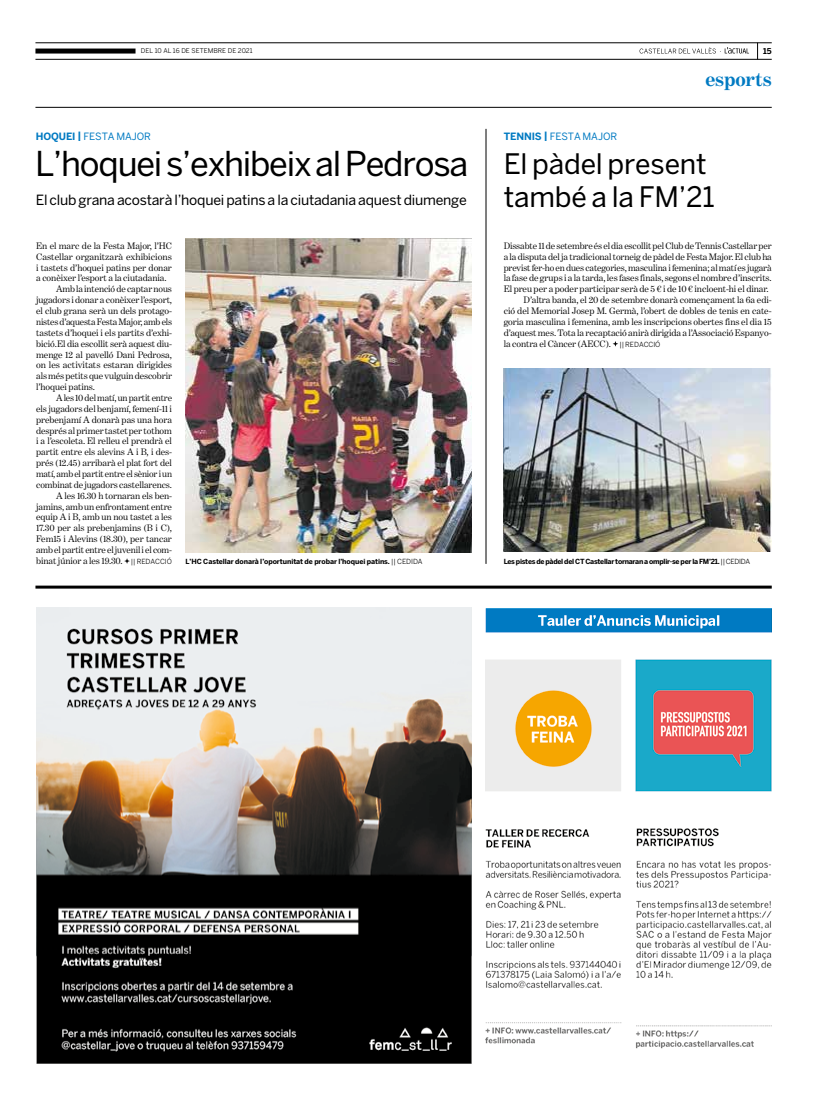
<style>
.page{position:relative;width:820px;height:1106px;background:#fff}
.page>*{position:absolute;margin:0;border:0;box-sizing:border-box;transform-origin:0 0}
.t1{font:34px "Benton Sans";letter-spacing:-.035em;color:#000}
.t2{font:28px/33px "Benton Sans";letter-spacing:-.005em;color:#000}
.t3{font:700 20px "Benton Modern One";letter-spacing:-.005em;color:#007ac2}
.t4{font:14px "Benton Sans";letter-spacing:-.015em;color:#000}
.t5{font:10px "Benton Sans";letter-spacing:-.005em;color:#007ac2}
.t6{font:9.5px "Benton Modern One";letter-spacing:-.005em;color:#000}
.t7{font:700 8px "Benton Sans";color:#000}
.t8{font:700 7px "Benton Sans";letter-spacing:-.04em;color:#000}
.t9{font:700 7px "Benton Sans";letter-spacing:-.01em;color:#000}
.t10{font:6.5px "Benton Sans";letter-spacing:.005em;color:#000}
.s1{font-weight:700}
.s2{font-family:"Benton Sans";font-size:7px}
.s3{font-weight:400}
</style>
<div class="page">
<svg style="left:757px;top:44px;width:1px;height:15px"></svg>
<svg style="left:639px;top:47px;width:109px;height:7px"></svg>
<hr style="left:35px;top:107px;width:736px;height:1px;background:#000">
<hr style="left:35px;top:43px;width:736px;height:1px;background:#000">
<hr style="left:35px;top:59px;width:736px;height:1px;background:#000">
<div style="left:35px;top:49px;width:100px;height:5px;background:#000"></div>
<hr style="left:35px;top:585px;width:736px;height:3px;background:#000">
<svg style="left:124px;top:558px;width:6px;height:6px"></svg>
<img style="left:186px;top:238px;width:285px;height:315px">
<hr style="left:485px;top:129px;width:1px;height:435px;background:#000">
<img style="left:503px;top:368px;width:268px;height:183px">
<svg style="left:612px;top:341px;width:6px;height:6px"></svg>
<img style="left:485px;top:608px;width:286px;height:441px">
<img style="left:36px;top:607px;width:435px;height:456px">
<p class="t10" style="left:141px;top:47px;width:113px">DEL 10 AL 16 DE SETEMBRE DE 2021</p>
<p class="t7" style="left:762px;top:46px;width:10px">15</p>
<h3 class="t3" style="left:705px;top:68px;width:68px">esports</h3>
<p class="t5" style="left:36px;top:131px;width:117px"><span class="s1">HOQUEI |</span> FESTA MAJOR</p>
<p class="t5" style="left:503px;top:131px;width:115px"><span class="s1">TENNIS |</span> FESTA MAJOR</p>
<h1 class="t1" style="left:35px;top:144px;width:434px">L’hoquei s’exhibeix al Pedrosa</h1>
<h3 class="t4" style="left:36px;top:192px;width:432px">El club grana acostarà l’hoquei patins a la ciutadania aquest diumenge</h3>
<h2 class="t2" style="left:503px;top:147px;width:213px">El pàdel present també a la FM’21</h2>
<p class="t6" style="left:36px;top:240px;width:137px">En el marc de la Festa Major, l’HC</p>
<p class="t6" style="left:36px;top:251px;width:137px">Castellar organitzarà exhibicions</p>
<p class="t6" style="left:36px;top:262px;width:137px">i tastets d’hoquei patins per donar</p>
<p class="t6" style="left:36px;top:273px;width:132px">a conèixer l’esport a la ciutadania.</p>
<p class="t6" style="left:56px;top:284px;width:117px">Amb la intenció de captar nous</p>
<p class="t6" style="left:36px;top:295px;width:137px">jugadors i donar a conèixer l’esport,</p>
<p class="t6" style="left:36px;top:305px;width:137px">el club grana serà un dels protago-</p>
<p class="t6" style="left:36px;top:316px;width:137px">nistes d’aquesta Festa Major, amb els</p>
<p class="t6" style="left:36px;top:327px;width:137px">tastets d’hoquei i els partits d’exhi-</p>
<p class="t6" style="left:36px;top:338px;width:137px">bició.El dia escollit serà aquest diu-</p>
<p class="t6" style="left:36px;top:349px;width:137px">menge 12 al pavelló Dani Pedrosa,</p>
<p class="t6" style="left:36px;top:360px;width:137px">on les activitats estaran dirigides</p>
<p class="t6" style="left:36px;top:371px;width:137px">als més petits que vulguin descobrir</p>
<p class="t6" style="left:36px;top:381px;width:60px">l’hoquei patins.</p>
<p class="t6" style="left:56px;top:392px;width:117px">A les 10 del matí, un partit entre</p>
<p class="t6" style="left:36px;top:403px;width:137px">els jugadors del benjamí, femení-11 i</p>
<p class="t6" style="left:36px;top:414px;width:137px">prebenjamí A donarà pas una hora</p>
<p class="t6" style="left:36px;top:425px;width:137px">després al primer tastet per tothom</p>
<p class="t6" style="left:36px;top:436px;width:137px">i a l’escoleta. El relleu el prendrà el</p>
<p class="t6" style="left:36px;top:447px;width:137px">partit entre els alevins A i B, i des-</p>
<p class="t6" style="left:36px;top:457px;width:137px">prés (12.45) arribarà el plat fort del</p>
<p class="t6" style="left:36px;top:468px;width:137px">matí, amb el partit entre el sènior i un</p>
<p class="t6" style="left:36px;top:479px;width:137px">combinat de jugadors castellarencs.</p>
<p class="t6" style="left:56px;top:490px;width:117px">A les 16.30 h tornaran els ben-</p>
<p class="t6" style="left:36px;top:501px;width:137px">jamins, amb un enfrontament entre</p>
<p class="t6" style="left:36px;top:512px;width:137px">equip A i B, amb un nou tastet a les</p>
<p class="t6" style="left:36px;top:523px;width:137px">17.30 per als prebenjamins (B i C),</p>
<p class="t6" style="left:36px;top:533px;width:137px">Fem15 i Alevins (18.30), per tancar</p>
<p class="t6" style="left:36px;top:544px;width:137px">amb el partit entre el juvenil i el com-</p>
<p class="t6" style="left:36px;top:555px;width:137px">binat júnior a les 19.30. <span class="s2">|| REDACCIÓ</span></p>
<p class="t9" style="left:185px;top:557px;width:238px">L’HC Castellar donarà l’oportunitat de probar l’hoquei patins. <span class="s3">|| CEDIDA</span></p>
<p class="t6" style="left:503px;top:240px;width:269px">Dissabte 11 de setembre és el dia escollit pel Club de Tennis Castellar per</p>
<p class="t6" style="left:503px;top:251px;width:270px">a la disputa del ja tradicional torneig de pàdel de Festa Major. El club ha</p>
<p class="t6" style="left:503px;top:262px;width:269px">previst fer-ho en dues categories, masculina i femenina; al matí es jugarà</p>
<p class="t6" style="left:503px;top:273px;width:269px">la fase de grups i a la tarda, les fases finals, segons el nombre d’inscrits.</p>
<p class="t6" style="left:503px;top:284px;width:266px">El preu per a poder participar serà de 5 € i de 10 € incloent-hi el dinar.</p>
<p class="t6" style="left:523px;top:295px;width:249px">D’altra banda, el 20 de setembre donarà començament la 6a edi-</p>
<p class="t6" style="left:503px;top:305px;width:269px">ció del Memorial Josep M. Germà, l’obert de dobles de tenis en cate-</p>
<p class="t6" style="left:503px;top:316px;width:269px">goria masculina i femenina, amb les inscripcions obertes fins el dia 15</p>
<p class="t6" style="left:503px;top:327px;width:269px">d’aquest mes. Tota la recaptació anirà dirigida a l’Associació Espanyo-</p>
<p class="t6" style="left:503px;top:338px;width:158px">la contra el Càncer (AECC). <span class="s2">|| REDACCIÓ</span></p>
<p class="t8" style="left:503px;top:557px;width:248px">Les pistes de pàdel del CT Castellar tornaran a omplir-se per la FM’21. <span class="s3">|| CEDIDA</span></p>
</div>
